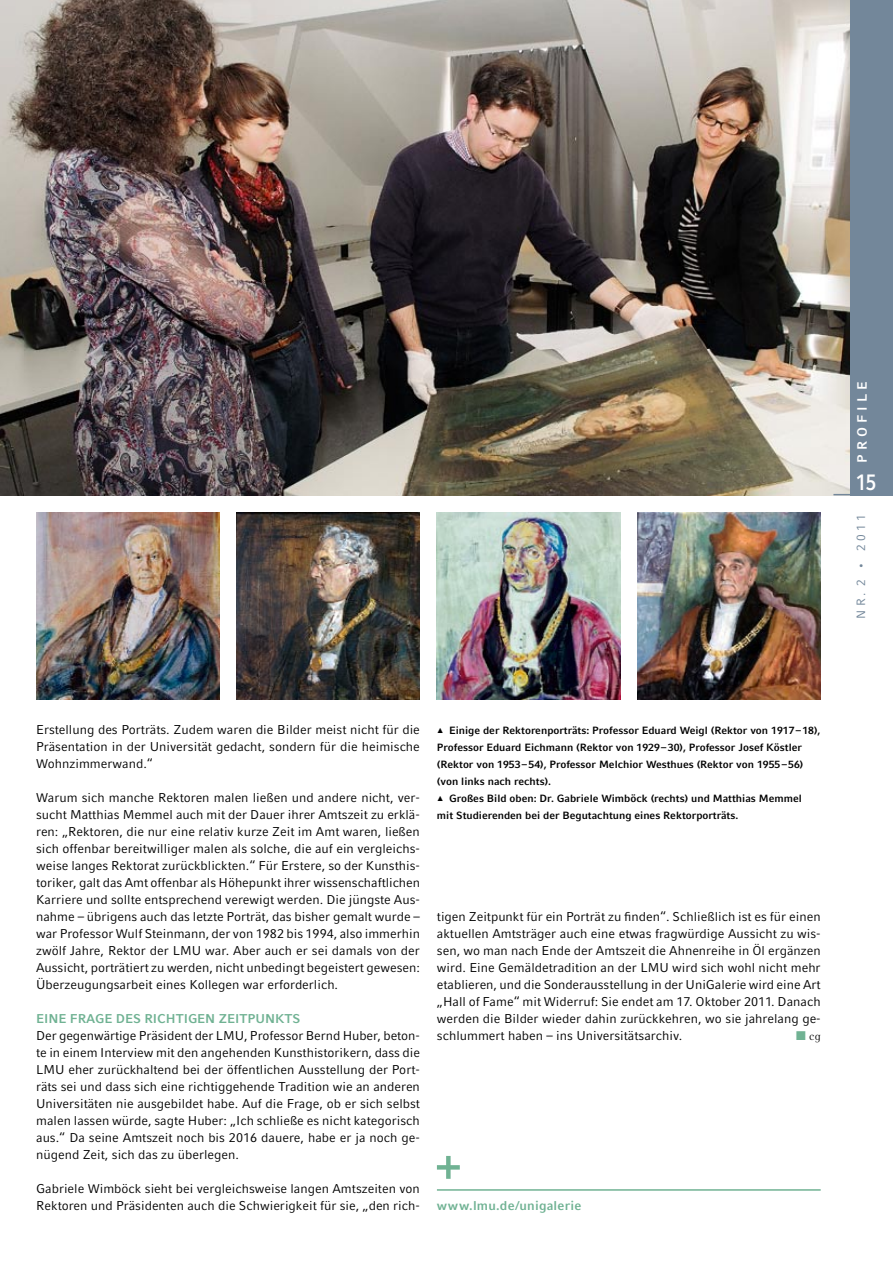
<style>
.page{position:relative;width:893px;height:1263px;background:#fff}
.page>*{position:absolute;margin:0;border:0;box-sizing:border-box;transform-origin:0 0}
.t1{font:700 22.5px "LMU Compatil Fact";color:#fff;scale:.8 1}
.t2{font:700 13.5px "LMU Compatil Fact";letter-spacing:.3em;color:#fff}
.t3{font:12.75px/17px "LMU Compatil Fact";color:#000;text-align:justify}
.t4{font:700 12.75px "LMU Compatil Fact";color:#70b293}
.t5{font:12px "LMU Compatil Fact";letter-spacing:.3em;color:#73879a}
.t6{font:700 10.5px "LMU Compatil Fact";color:#000}
.t7{font:10.5px "LMU Compatil Text";color:#000}
.s1{color:#70b293}
</style>
<div class="page">
<img style="left:0;top:0;width:850px;height:495px">
<hr style="left:437px;top:1189px;width:384px;height:2px;background:#70b293">
<svg style="left:437px;top:1156px;width:23px;height:23px"></svg>
<img style="left:437px;top:512px;width:183px;height:187px">
<img style="left:36px;top:512px;width:184px;height:187px">
<img style="left:637px;top:512px;width:184px;height:187px">
<img style="left:237px;top:513px;width:183px;height:186px">
<div style="left:850px;top:0;width:43px;height:495px;background:#73879a"></div>
<hr style="left:833px;top:494px;width:60px;height:1px;background:#73879a">
<p class="t2" style="left:854px;top:463px;width:81px;rotate:-90deg">p rofile</p>
<h1 class="t1" style="left:856px;top:469px;width:26px">15</h1>
<p class="t5" style="left:854px;top:619px;width:107px;rotate:-90deg">NR. 2 • 2011</p>
<p class="t3" style="left:36px;top:720px;width:385px">Erstellung des Porträts. Zudem waren die Bilder meist nicht für die Präsentation in der Universität gedacht, sondern für die heimische Wohnzimmerwand.“</p>
<p class="t3" style="left:36px;top:789px;width:385px">Warum sich manche Rektoren malen ließen und andere nicht, ver&shy;sucht Matthias Memmel auch mit der Dauer ihrer Amtszeit zu erklä&shy;ren: „Rektoren, die nur eine relativ kurze Zeit im Amt waren, ließen sich offenbar bereitwilliger malen als solche, die auf ein vergleichs&shy;weise langes Rektorat zurückblickten.“ Für Erstere, so der Kunsthis&shy;toriker, galt das Amt offenbar als Höhepunkt ihrer wissenschaftlichen Karriere und sollte entsprechend verewigt werden. Die jüngste Aus&shy;nahme – übrigens auch das letzte Porträt, das bisher gemalt wurde – war Professor Wulf Steinmann, der von 1982 bis 1994, also immerhin zwölf Jahre, Rektor der LMU war. Aber auch er sei damals von der Aussicht, porträtiert zu werden, nicht unbedingt begeistert gewesen:<br>Überzeugungsarbeit eines Kollegen war erforderlich.</p>
<p class="t4" style="left:36px;top:1011px;width:266px">Eine Frage des richtigen Zeitpunkts</p>
<p class="t3" style="left:36px;top:1027px;width:385px">Der gegenwärtige Präsident der LMU, Professor Bernd Huber, beton&shy;te in einem Interview mit den angehenden Kunsthistorikern, dass die LMU eher zurückhaltend bei der öffentlichen Ausstellung der Port&shy;räts sei und dass sich eine richtiggehende Tradition wie an anderen Universitäten nie ausgebildet habe. Auf die Frage, ob er sich selbst malen lassen würde, sagte Huber: „Ich schließe es nicht kategorisch aus.“ Da seine Amtszeit noch bis 2016 dauere, habe er ja noch ge&shy;nügend Zeit, sich das zu überlegen.</p>
<p class="t3" style="left:36px;top:1180px;width:385px">Gabriele Wimböck sieht bei vergleichsweise langen Amtszeiten von<br>Rektoren und Präsidenten auch die Schwierigkeit für sie, „den rich-</p>
<p class="t6" style="left:449px;top:724px;width:373px">Einige der Rektorenporträts: Professor Eduard Weigl (Rektor von 1917–18),</p>
<p class="t6" style="left:437px;top:741px;width:367px">Professor Eduard Eichmann (Rektor von 1929–30), Professor Josef Köstler</p>
<p class="t6" style="left:437px;top:758px;width:368px">(Rektor von 1953–54), Professor Melchior Westhues (Rektor von 1955–56)</p>
<p class="t6" style="left:437px;top:775px;width:116px">(von links nach rechts).</p>
<p class="t6" style="left:449px;top:792px;width:354px">Großes Bild oben: Dr. Gabriele Wimböck (rechts) und Matthias Memmel</p>
<p class="t6" style="left:437px;top:809px;width:303px">mit Studierenden bei der Begutachtung eines Rektorporträts.</p>
<p class="t3" style="left:437px;top:908px;width:385px">tigen Zeitpunkt für ein Porträt zu finden“. Schließlich ist es für einen aktuellen Amtsträger auch eine etwas fragwürdige Aussicht zu wis&shy;sen, wo man nach Ende der Amtszeit die Ahnenreihe in Öl ergänzen wird. Eine Gemäldetradition an der LMU wird sich wohl nicht mehr etablieren, und die Sonderausstellung in der UniGalerie wird eine Art „Hall of Fame“ mit Widerruf: Sie endet am 17. Oktober 2011. Danach werden die Bilder wieder dahin zurückkehren, wo sie jahrelang ge&shy;schlummert haben – ins Universitätsarchiv.</p>
<p class="t7" style="left:796px;top:1030px;width:26px"><span class="s1">■</span> cg</p>
<p class="t4" style="left:437px;top:1198px;width:146px">www.lmu.de/unigalerie</p>
</div>
